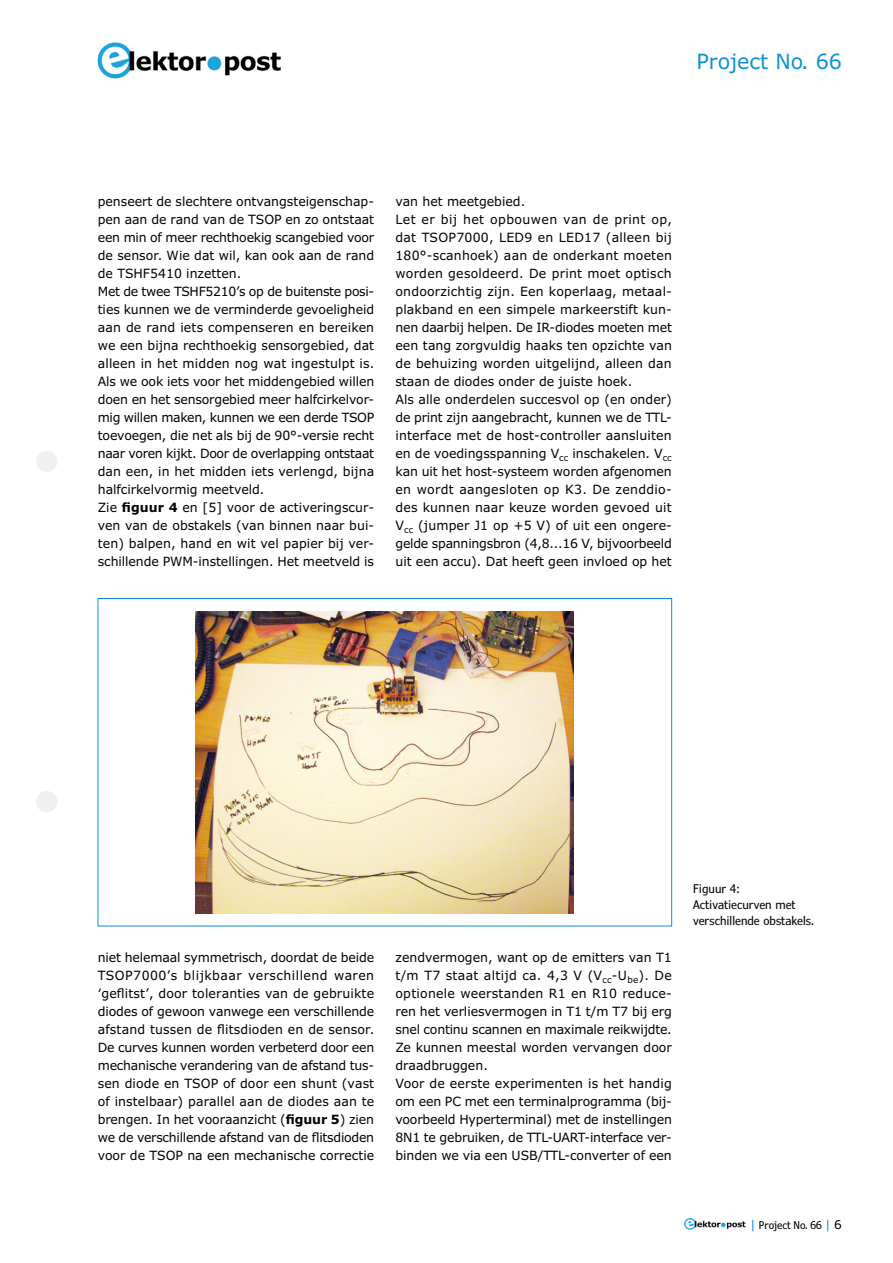
<style>
.page{position:relative;width:893px;height:1263px;background:#fff}
.page>*{position:absolute;margin:0;border:0;box-sizing:border-box;transform-origin:0 0}
.t1{font:21px "Verdana Pro";color:#0c92d2}
.bodytext{font:12.75px/18px "Verdana Pro";color:#000;text-align:justify}
.t2{font:condensed 12px/16.2px "Verdana Pro";color:#000}
.t3{font:condensed 10.8px "Verdana Pro";color:#000}
.s1{font-weight:700}
.s2{font-stretch:normal;font-size:12.15px;color:#0c92d2}
.s3{font-stretch:normal;font-size:12.15px}
</style>
<div class="page">
<div style="left:36px;top:451px;width:21px;height:21px;background:#f0f0f0;border-radius:50%"></div>
<div style="left:36px;top:791px;width:21px;height:21px;background:#f0f0f0;border-radius:50%"></div>
<img style="left:685px;top:1218px;width:61px;height:12px">
<img style="left:98px;top:43px;width:183px;height:36px">
<img style="left:196px;top:611px;width:378px;height:302px">
<h1 class="t1" style="left:696px;top:48px;width:147px">Project No. 66</h1>
<p class="bodytext" style="left:98px;top:193px;width:278px">penseert de slechtere ontvangsteigenschap&shy;pen aan de rand van de TSOP en zo ontstaat een min of meer rechthoekig scangebied voor de sensor. Wie dat wil, kan ook aan de rand de TSHF5410 inzetten.</p>
<p class="bodytext" style="left:98px;top:283px;width:278px">Met de twee TSHF5210’s op de buitenste posi&shy;ties kunnen we de verminderde gevoeligheid aan de rand iets compenseren en bereiken we een bijna rechthoekig sensorgebied, dat alleen in het midden nog wat ingestulpt is.<br>Als we ook iets voor het middengebied willen doen en het sensorgebied meer halfcirkelvor&shy;mig willen maken, kunnen we een derde TSOP toevoegen, die net als bij de 90°-versie recht naar voren kijkt. Door de overlapping ontstaat dan een, in het midden iets verlengd, bijna halfcirkelvormig meetveld.</p>
<p class="bodytext" style="left:98px;top:499px;width:278px">Zie <span class="s1">figuur 4</span> en [5] voor de activeringscur&shy;ven van de obstakels (van binnen naar bui&shy;ten) balpen, hand en wit vel papier bij ver&shy;schillende PWM-instellingen. Het meetveld is</p>
<p class="bodytext" style="left:395px;top:193px;width:131px">van het meetgebied.</p>
<p class="bodytext" style="left:395px;top:211px;width:278px">Let er bij het opbouwen van de print op, dat TSOP7000, LED9 en LED17 (alleen bij 180°-scanhoek) aan de onderkant moeten worden gesoldeerd. De print moet optisch ondoorzichtig zijn. Een koperlaag, metaal&shy;plakband en een simpele markeerstift kun&shy;nen daarbij helpen. De IR-diodes moeten met een tang zorgvuldig haaks ten opzichte van de behuizing worden uitgelijnd, alleen dan staan de diodes onder de juiste hoek.</p>
<p class="bodytext" style="left:395px;top:391px;width:278px">Als alle onderdelen succesvol op (en onder) de print zijn aangebracht, kunnen we de TTL&shy;interface met de host-controller aansluiten en de voedingsspanning V<sub>cc</sub> inschakelen. V<sub>cc </sub>kan uit het host-systeem worden afgenomen en wordt aangesloten op K3. De zenddio&shy;des kunnen naar keuze worden gevoed uit V<sub>cc</sub> (jumper J1 op +5 V) of uit een ongere&shy;gelde spanningsbron (4,8...16 V, bijvoorbeeld uit een accu). Dat heeft geen invloed op het</p>
<p class="bodytext" style="left:98px;top:949px;width:278px">niet helemaal symmetrisch, doordat de beide TSOP7000’s blijkbaar verschillend waren ‘geflitst’, door toleranties van de gebruikte diodes of gewoon vanwege een verschillende afstand tussen de flitsdioden en de sensor.<br>De curves kunnen worden verbeterd door een mechanische verandering van de afstand tus&shy;sen diode en TSOP of door een shunt (vast of instelbaar) parallel aan de diodes aan te brengen. In het vooraanzicht (<span class="s1">figuur 5</span>) zien we de verschillende afstand van de flitsdioden voor de TSOP na een mechanische correctie</p>
<p class="bodytext" style="left:395px;top:949px;width:278px">zendvermogen, want op de emitters van T1 t/m T7 staat altijd ca. 4,3 V (V<sub>cc</sub>-U<sub>be</sub>). De optionele weerstanden R1 en R10 reduce&shy;ren het verliesvermogen in T1 t/m T7 bij erg snel continu scannen en maximale reikwijdte.<br>Ze kunnen meestal worden vervangen door draadbruggen.</p>
<p class="bodytext" style="left:395px;top:1075px;width:278px">Voor de eerste experimenten is het handig om een PC met een terminalprogramma (bij&shy;voorbeeld Hyperterminal) met de instellingen 8N1 te gebruiken, de TTL-UART-interface ver&shy;binden we via een USB/TTL-converter of een</p>
<p class="t2" style="left:693px;top:880px;width:49px">Figuur 4:</p>
<p class="t2" style="left:693px;top:897px;width:123px">Activatiecurven met verschillende obstakels.</p>
<p class="t3" style="left:750px;top:1218px;width:93px"><span class="s2">|</span> Project No. 66 <span class="s2">|</span> <span class="s3">6</span></p>
</div>
